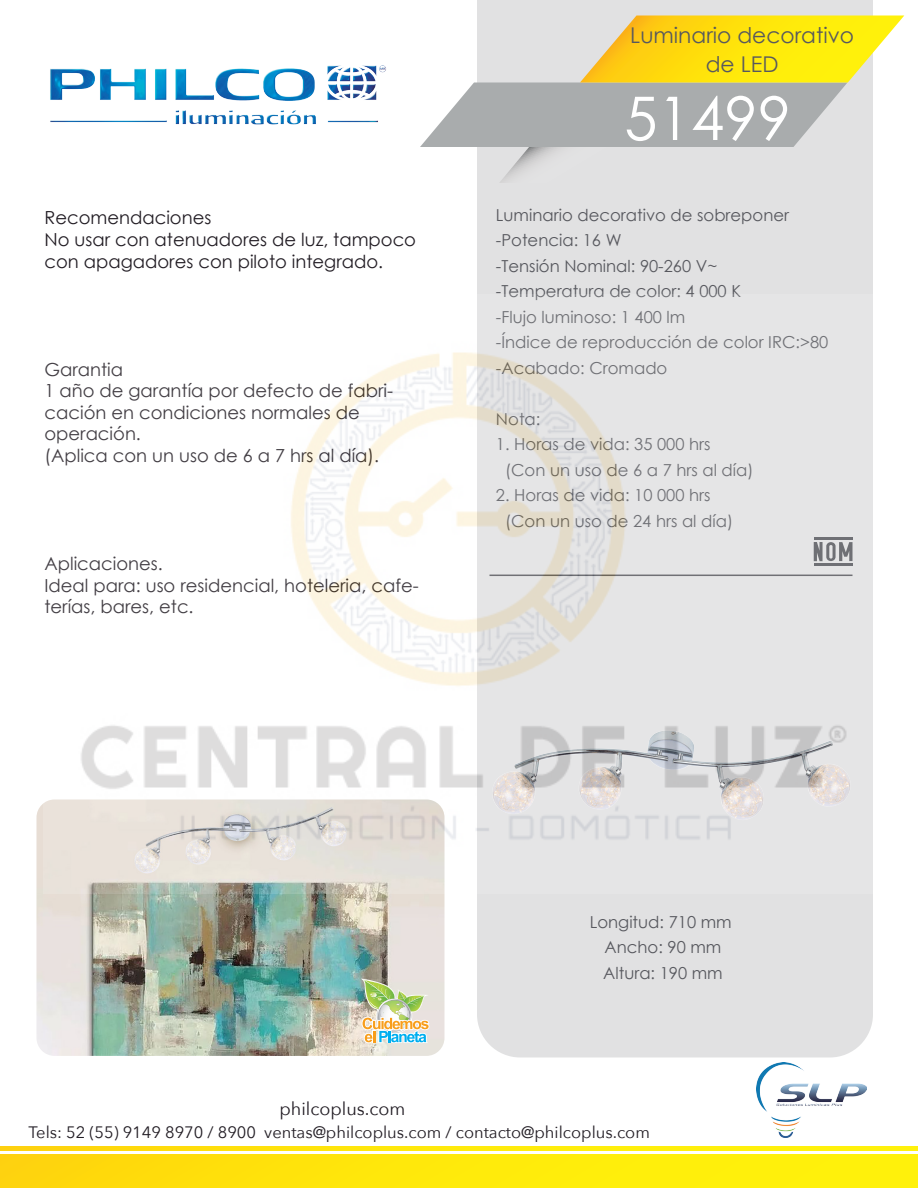
<style>
.page{position:relative;width:918px;height:1188px;background:#fff}
.page>*{position:absolute;margin:0;border:0;box-sizing:border-box;transform-origin:0 0}
.t1{font:60.15px "Century Gothic";color:#fff}
.t2{font:21.75px/28.5px "Century Gothic";color:#57585e;text-align:center}
.t3{font:18px/21.6px "Century Gothic";color:#221d24}
.t4{font:18px "Avenir Next";color:#221d24}
.t5{font:16.5px/25.5px "Century Gothic";color:#57585e}
.t6{font:16.5px "Avenir Next";color:#221d24}
</style>
<div class="page">
<div style="left:477px;top:0;width:396px;height:1058px;background:#e1e1e2"></div>
<svg style="left:420px;top:15px;width:484px;height:168px"></svg>
<div style="left:0;top:1154px;width:918px;height:34px;background:linear-gradient(to right,#ffd80c,#fff60b)"></div>
<svg style="left:0;top:1146px;width:918px;height:4px;background:#fee60b"></svg>
<img style="left:757px;top:1062px;width:110px;height:76px">
<img style="left:50px;top:65px;width:336px;height:60px">
<img style="left:36px;top:803px;width:409px;height:253px">
<img style="left:360px;top:979px;width:71px;height:66px">
<img style="left:44px;top:294px;width:829px;height:600px">
<h2 class="t2" style="left:630px;top:21px;width:225px">Luminario decorativo de LED</h2>
<p class="t3" style="left:45px;top:207px;width:373px">Recomendaciones<br>No usar con atenuadores de luz, tampoco con apagadores con piloto integrado.</p>
<p class="t3" style="left:45px;top:358px;width:350px">Garantia<br>1 año de garantía por defecto de fabri&shy;cación en condiciones normales de operación.<br>(Aplica con un uso de 6 a 7 hrs al día).</p>
<p class="t3" style="left:45px;top:552px;width:376px">Aplicaciones.<br>Ideal para: uso residencial, hoteleria, cafe&shy;terías, bares, etc.</p>
<h1 class="t1" style="left:624px;top:76px;width:168px">51499</h1>
<p class="t5" style="left:496px;top:202px;width:334px">Luminario decorativo de sobreponer -Potencia: 16 W<br>-Tensión Nominal: 90-260 V~ -Temperatura de color: 4 000 K<br>-Flujo luminoso: 1 400 lm<br>-Índice de reproducción de color IRC:&gt;80 -Acabado: Cromado</p>
<p class="t5" style="left:496px;top:406px;width:46px">Nota:</p>
<p class="t5" style="left:505px;top:431px;width:250px;text-indent:-9px">1. Horas de vida: 35 000 hrs (Con un uso de 6 a 7 hrs al día)</p>
<p class="t5" style="left:505px;top:482px;width:229px;text-indent:-9px">2. Horas de vida: 10 000 hrs (Con un uso de 24 hrs al día)</p>
<p class="t5" style="left:590px;top:909px;width:143px;text-align:center">Longitud: 710 mm<br>Ancho: 90 mm<br>Altura: 190 mm</p>
<p class="t4" style="left:280px;top:1093px;width:127px">philcoplus.com</p>
<p class="t6" style="left:28px;top:1118px;width:623px">Tels: 52 (55) 9149 8970 / 8900 ventas@philcoplus.com / contacto@philcoplus.com</p>
</div>
